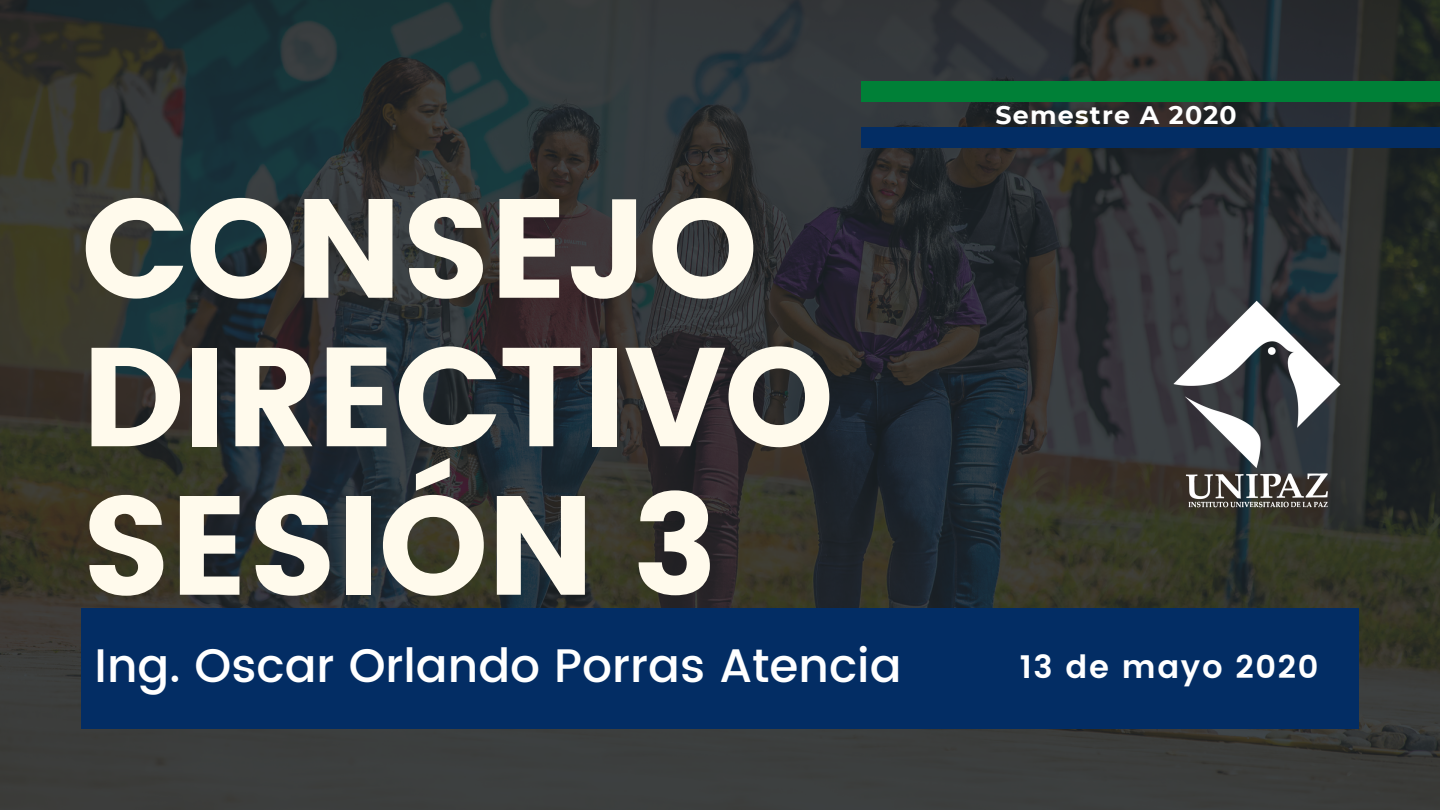
<style>
.page{position:relative;width:1440px;height:810px;background:#fff}
.page>*{position:absolute;margin:0;border:0;box-sizing:border-box;transform-origin:0 0}
.t1{font:140.2px/148.5px "Poppins";letter-spacing:-.015em;color:#fffaec}
.t2{font:500 47px "Poppins";color:#fff}
.t3{font:600 32px "Poppins";letter-spacing:.05em;color:#fff}
.t4{font:700 25.3px "Montserrat";letter-spacing:.05em;color:#fff}
</style>
<div class="page">
<img style="left:0;top:0;width:1440px;height:810px">
<div style="left:81px;top:608px;width:1278px;height:121px;background:#032d64"></div>
<div style="left:862px;top:127px;width:578px;height:21px;background:#032d64"></div>
<div style="left:862px;top:81px;width:578px;height:21px;background:#008037"></div>
<img style="left:1145px;top:298px;width:214px;height:214px">
<p class="t1" style="left:81px;top:175px;width:755px">CONSEJO<br>DIRECTIVO</p>
<p class="t1" style="left:81px;top:472px;width:638px">SESIÓN 3</p>
<p class="t4" style="left:996px;top:100px;width:243px">Semestre A 2020</p>
<p class="t2" style="left:95px;top:639px;width:808px">Ing. Oscar Orlando Porras Atencia</p>
<p class="t3" style="left:1020px;top:648px;width:300px">13 de mayo 2020</p>
</div>
